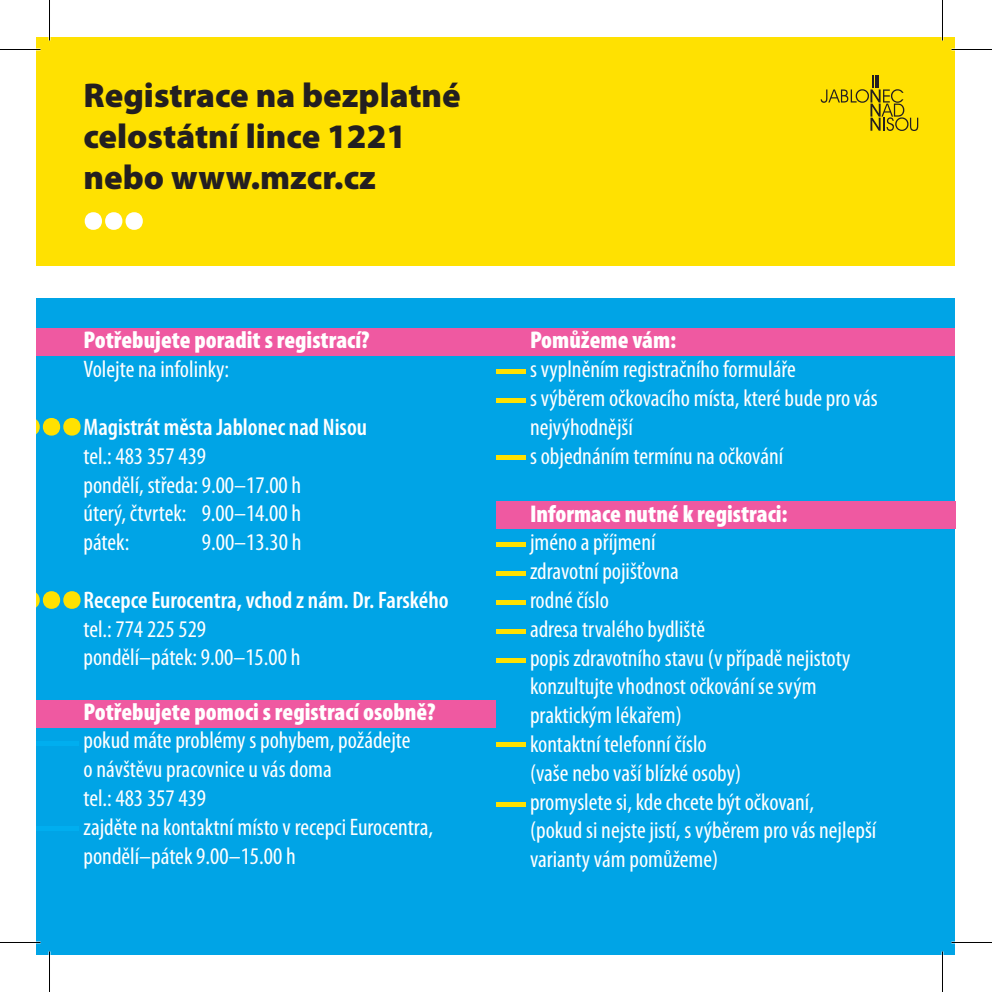
<style>
.page{position:relative;width:992px;height:992px;background:#fff}
.page>*{position:absolute;margin:0;border:0;box-sizing:border-box;transform-origin:0 0}
.t1{font:900 84px/173.2px "Myriad Pro";color:#ffe101}
.t2{font:900 84px "Myriad Pro";color:#fff}
.t3{font:900 34.5px/41.4px "Myriad Pro";color:#231f20}
.t4{font:900 condensed 24.3px "Myriad Pro";color:#fff}
.t5{font:condensed 24px/28.8px "Myriad Pro";color:#fff}
.t6{font:600 condensed 24px "Myriad Pro";color:#fff}
</style>
<div class="page">
<div style="left:37px;top:298px;width:918px;height:657px;background:#00a4e6"></div>
<div style="left:37px;top:328px;width:918px;height:28px;background:#ef59a1"></div>
<div style="left:37px;top:37px;width:918px;height:229px;background:#ffe101"></div>
<div style="left:37px;top:700px;width:459px;height:27px;background:#ef59a1"></div>
<div style="left:37px;top:741px;width:42px;height:5px;background:#00aeef"></div>
<div style="left:496px;top:369px;width:29px;height:5px;background:#ffe101"></div>
<hr style="left:496px;top:398px;width:29px;height:4px;background:#ffe101">
<hr style="left:496px;top:456px;width:29px;height:4px;background:#ffe101">
<div style="left:496px;top:542px;width:29px;height:5px;background:#ffe101"></div>
<div style="left:496px;top:571px;width:29px;height:5px;background:#ffe101"></div>
<div style="left:496px;top:600px;width:29px;height:5px;background:#ffe101"></div>
<div style="left:496px;top:629px;width:29px;height:5px;background:#ffe101"></div>
<hr style="left:496px;top:658px;width:29px;height:4px;background:#ffe101">
<hr style="left:496px;top:742px;width:29px;height:4px;background:#ffe101">
<hr style="left:496px;top:802px;width:29px;height:4px;background:#ffe101">
<hr style="left:37px;top:827px;width:42px;height:4px;background:#00aeef">
<div style="left:496px;top:502px;width:459px;height:27px;background:#ef59a1"></div>
<svg style="left:821px;top:75px;width:97px;height:56px"></svg>
<hr style="left:0;top:941px;width:40px;height:2px;background:#fff">
<hr style="left:951px;top:941px;width:41px;height:2px;background:#fff">
<hr style="left:941px;top:0;width:2px;height:40px;background:#fff">
<hr style="left:941px;top:951px;width:2px;height:41px;background:#fff">
<hr style="left:0;top:49px;width:40px;height:1px;background:#000">
<hr style="left:951px;top:49px;width:41px;height:1px;background:#000">
<hr style="left:0;top:942px;width:40px;height:1px;background:#000">
<hr style="left:951px;top:942px;width:41px;height:1px;background:#000">
<hr style="left:49px;top:0;width:1px;height:40px;background:#000">
<hr style="left:49px;top:951px;width:1px;height:41px;background:#000">
<hr style="left:942px;top:0;width:1px;height:40px;background:#000">
<hr style="left:942px;top:951px;width:1px;height:41px;background:#000">
<h2 class="t3" style="left:84px;top:75px;width:379px">Registrace na bezplatné celostátní lince 1221 nebo www.mzcr.cz</h2>
<h1 class="t2" style="left:81px;top:153px;width:66px">...</h1>
<p class="t4" style="left:84px;top:327px;width:288px">Potřebujete poradit s registrací?</p>
<p class="t5" style="left:84px;top:355px;width:147px">Volejte na infolinky:</p>
<p class="t6" style="left:84px;top:414px;width:285px">Magistrát města Jablonec nad Nisou</p>
<p class="t5" style="left:84px;top:441px;width:219px">tel.: 483 357 439<br>pondělí, středa: 9.00–17.00 h úterý, čtvrtek: 9.00–14.00 h pátek:</p>
<h1 class="t1" style="left:18px;top:321px;width:66px">... ...</h1>
<p class="t5" style="left:202px;top:527px;width:101px">9.00–13.30 h</p>
<p class="t6" style="left:84px;top:587px;width:367px">Recepce Eurocentra, vchod z nám. Dr. Farského</p>
<p class="t5" style="left:84px;top:614px;width:218px">tel.: 774 225 529 pondělí–pátek: 9.00–15.00 h</p>
<p class="t4" style="left:84px;top:698px;width:354px">Potřebujete pomoci s registrací osobně?</p>
<p class="t5" style="left:84px;top:726px;width:351px">pokud máte problémy s pohybem, požádejte<br>o návštěvu pracovnice u vás doma<br>tel.: 483 357 439<br>zajděte na kontaktní místo v recepci Eurocentra, pondělí–pátek 9.00–15.00 h</p>
<p class="t4" style="left:530px;top:327px;width:148px">Pomůžeme vám:</p>
<p class="t5" style="left:530px;top:355px;width:349px">s vyplněním registračního formuláře<br>s výběrem očkovacího místa, které bude pro vás nejvýhodnější<br>s objednáním termínu na očkování</p>
<p class="t4" style="left:530px;top:500px;width:259px">Informace nutné k registraci:</p>
<p class="t5" style="left:530px;top:528px;width:348px">jméno a příjmení<br>zdravotní pojišťovna<br>rodné číslo<br>adresa trvalého bydliště<br>popis zdravotního stavu (v případě nejistoty konzultujte vhodnost očkování se svým praktickým lékařem)<br>kontaktní telefonní číslo<br>(vaše nebo vaší blízké osoby)<br>promyslete si, kde chcete být očkovaní,<br>(pokud si nejste jistí, s výběrem pro vás nejlepší varianty vám pomůžeme)</p>
</div>
